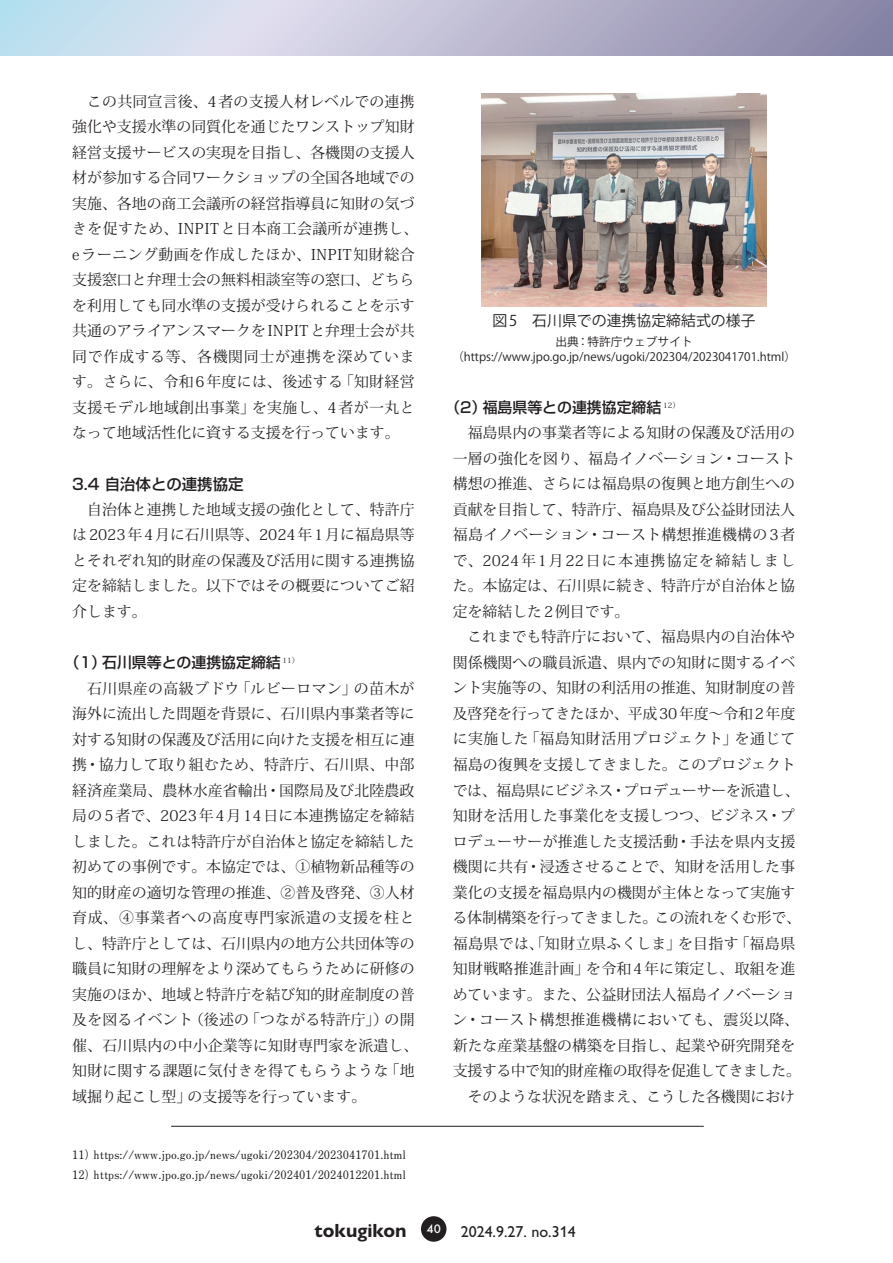
<style>
.page{position:relative;width:893px;height:1263px;background:#fff}
.page>*{position:absolute;margin:0;border:0;box-sizing:border-box;transform-origin:0 0}
.t1{font:500 15.9px "Gill Sans Nova";color:#231f20}
.t2{font:500 15.45px "Shin Go Pro";color:#231f20}
.t3{font:14.85px/25.5px "Koz Min Pro";color:#231f20}
.t4{font:500 14.85px "Shin Go Pro";color:#231f20}
.t5{font:14.85px "Koz Go Pro";color:#231f20}
.t6{font:700 11.7px/19.4px "Futo Min A101 Pro";color:#231f20}
.t7{font:11.7px/14.9px "Koz Go Pro";color:#231f20;text-align:center}
.s1{font-weight:700;font-size:19.2px}
</style>
<div class="page">
<div style="left:421px;top:1216px;width:25px;height:26px;background:#231f20;border-radius:50%"></div>
<svg style="left:0;top:0;width:892px;height:55px;background:#b9bdd3"></svg>
<hr style="left:171px;top:1126px;width:533px;height:1px;background:#231f20">
<img style="left:482px;top:94px;width:284px;height:212px">
<p class="t3" style="left:72px;top:88px;width:348px">　この共同宣言後、4者の支援人材レベルでの連携強化や支援水準の同質化を通じたワンストップ知財経営支援サービスの実現を目指し、各機関の支援人材が参加する合同ワークショップの全国各地域での実施、各地の商工会議所の経営指導員に知財の気づきを促すため、INPITと日本商工会議所が連携し、eラーニング動画を作成したほか、INPIT知財総合支援窓口と弁理士会の無料相談室等の窓口、どちらを利用しても同水準の支援が受けられることを示す共通のアライアンスマークをINPITと弁理士会が共同で作成する等、各機関同士が連携を深めています。さらに、令和6年度には、後述する「知財経営支援モデル地域創出事業」を実施し、4者が一丸となって地域活性化に資する支援を行っています。</p>
<p class="t2" style="left:72px;top:471px;width:173px">3.4 自治体との連携協定</p>
<p class="t3" style="left:72px;top:496px;width:344px;text-align:justify">　自治体と連携した地域支援の強化として、特許庁は2023年4月に石川県等、2024年1月に福島県等とそれぞれ知的財産の保護及び活用に関する連携協定を締結しました。以下ではその概要についてご紹介します。</p>
<p class="t4" style="left:65px;top:650px;width:236px">（1）石川県等との連携協定締結 <sup>11）</sup></p>
<p class="t3" style="left:72px;top:675px;width:348px">　石川県産の高級ブドウ「ルビーロマン」の苗木が海外に流出した問題を背景に、石川県内事業者等に対する知財の保護及び活用に向けた支援を相互に連携・協力して取り組むため、特許庁、石川県、中部経済産業局、農林水産省輸出・国際局及び北陸農政局の5者で、2023年4月14日に本連携協定を締結しました。これは特許庁が自治体と協定を締結した初めての事例です。本協定では、①植物新品種等の知的財産の適切な管理の推進、②普及啓発、③人材育成、④事業者への高度専門家派遣の支援を柱とし、特許庁としては、石川県内の地方公共団体等の職員に知財の理解をより深めてもらうために研修の実施のほか、地域と特許庁を結び知的財産制度の普及を図るイベント（後述の「つながる特許庁」）の開催、石川県内の中小企業等に知財専門家を派遣し、知財に関する課題に気付きを得てもらうような「地域掘り起こし型」の支援等を行っています。</p>
<p class="t6" style="left:72px;top:1144px;width:335px">11）https://www.jpo.go.jp/news/ugoki/202304/2023041701.html<br>12）https://www.jpo.go.jp/news/ugoki/202401/2024012201.html</p>
<p class="t5" style="left:492px;top:311px;width:265px">図 5　石川県での連携協定締結式の様子</p>
<p class="t7" style="left:452px;top:335px;width:345px">出典：特許庁ウェブサイト（https://www.jpo.go.jp/news/ugoki/202304/2023041701.html）</p>
<p class="t4" style="left:445px;top:395px;width:236px">（2）福島県等との連携協定締結 <sup>12）</sup></p>
<p class="t3" style="left:453px;top:420px;width:350px">　福島県内の事業者等による知財の保護及び活用の一層の強化を図り、福島イノベーション・コースト構想の推進、さらには福島県の復興と地方創生への貢献を目指して、特許庁、福島県及び公益財団法人福島イノベーション・コースト構想推進機構の 3者で、2024年1月22日に本連携協定を締結しました。本協定は、石川県に続き、特許庁が自治体と協定を締結した2例目です。<br>　これまでも特許庁において、福島県内の自治体や関係機関への職員派遣、県内での知財に関するイベント実施等の、知財の利活用の推進、知財制度の普及啓発を行ってきたほか、平成30年度〜令和2年度に実施した「福島知財活用プロジェクト」を通じて福島の復興を支援してきました。このプロジェクトでは、福島県にビジネス・プロデューサーを派遣し、知財を活用した事業化を支援しつつ、ビジネス・プロデューサーが推進した支援活動・手法を県内支援機関に共有・浸透させることで、知財を活用した事業化の支援を福島県内の機関が主体となって実施する体制構築を行ってきました。この流れをくむ形で、福島県では、「知財立県ふくしま」を目指す「福島県知財戦略推進計画」を令和4年に策定し、取組を進めています。また、公益財団法人福島イノベーション・コースト構想推進機構においても、震災以降、新たな産業基盤の構築を目指し、起業や研究開発を支援する中で知的財産権の取得を促進してきました。　そのような状況を踏まえ、こうした各機関におけ</p>
<p class="t1" style="left:315px;top:1221px;width:263px"><span class="s1">tokugikon</span> <sup>40</sup> 2024.9.27. no.314</p>
</div>
